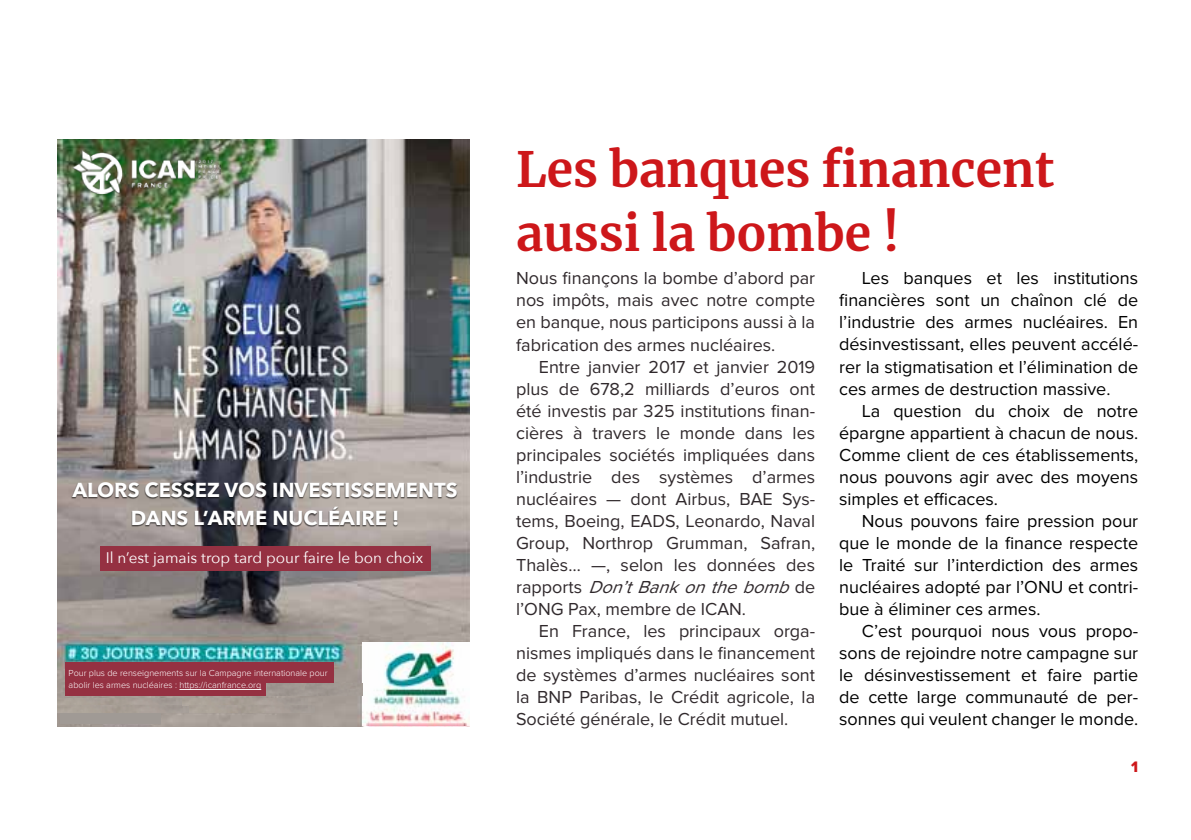
<style>
.page{position:relative;width:1191px;height:840px;background:#fff}
.page>*{position:absolute;margin:0;border:0;box-sizing:border-box;transform-origin:0 0}
.t1{font:700 48px/64px "Merriweather";color:#cd171a}
.t2{font:700 20.2px/27.8px "Avenir Next";color:#fff;text-align:center}
.t3{font:18px/22px "Proxima Nova";color:#30292c;text-align:justify}
.t4{font:18px/22px "Proxima Nova";color:#000;text-align:justify}
.t5{font:15.8px "Proxima Nova Extrabld";color:#cd171a}
.t6{font:15.4px "Avenir Next";color:#fff}
.t7{font:300 9px/12.2px "Proxima Nova";color:#fff}
.s1{font-style:italic}
</style>
<div class="page">
<img style="left:58px;top:140px;width:411px;height:586px">
<div style="left:100px;top:546px;width:330px;height:24px;background:#953142"></div>
<img style="left:362px;top:641px;width:107px;height:84px">
<div style="left:60px;top:712px;width:100px;height:11px;background:#a09a95"></div>
<img style="left:64px;top:474px;width:402px;height:65px">
<div style="left:65px;top:662px;width:269px;height:21px;background:#953142"></div>
<img style="left:72px;top:150px;width:148px;height:44px">
<img style="left:265px;top:683px;width:41px;height:12px">
<img style="left:306px;top:683px;width:56px;height:12px">
<img style="left:58px;top:698px;width:124px;height:14px">
<img style="left:65px;top:705px;width:249px;height:7px">
<img style="left:182px;top:698px;width:125px;height:7px">
<div style="left:65px;top:680px;width:200px;height:15px;background:#953142"></div>
<hr style="left:179px;top:688px;width:82px;height:1px;background:#fff">
<p class="t2" style="left:72px;top:475px;width:387px">ALORS CESSEZ VOS INVESTISSEMENTS<br>DANS L’ARME NUCLÉAIRE !</p>
<p class="t6" style="left:106px;top:544px;width:319px">Il n’est jamais trop tard pour faire le bon choix</p>
<p class="t7" style="left:69px;top:666px;width:260px">Pour plus de renseignements sur la Campagne internationale pour abolir les armes nucléaires : https://icanfrance.org</p>
<h1 class="t1" style="left:516px;top:136px;width:540px">Les banques financent aussi la bombe !</h1>
<p class="t3" style="left:516px;top:267px;width:300px">Nous finançons la bombe d’abord par nos impôts, mais avec notre compte en banque, nous participons aussi à la fabrication des armes nucléaires.</p>
<p class="t3" style="left:516px;top:355px;width:301px;text-indent:23px">Entre janvier 2017 et janvier 2019 plus de 678,2 milliards d’euros ont été investis par 325 institutions finan&shy;cières à travers le monde dans les principales sociétés impliquées dans l’industrie des systèmes d’armes nucléaires — dont Airbus, BAE Sys&shy;tems, Boeing, EADS, Leonardo, Naval Group, Northrop Grumman, Safran, Thalès… —, selon les données des r a p p o r t s <span class="s1">Don’tBankonthebomb</span>d e l’ONG Pax, membre de ICAN.</p>
<p class="t3" style="left:516px;top:619px;width:300px;text-indent:23px">En France, les principaux orga&shy;nismes impliqués dans le financement de systèmes d’armes nucléaires sont la BNP Paribas, le Crédit agricole, la Société générale, le Crédit mutuel.</p>
<p class="t4" style="left:839px;top:267px;width:300px;text-indent:23px">Les banques et les institutions financières sont un chaînon clé de l’industrie des armes nucléaires. En désinvestissant, elles peuvent accélé&shy;rer la stigmatisation et l’élimination de ces armes de destruction massive.</p>
<p class="t4" style="left:839px;top:399px;width:300px;text-indent:23px">La question du choix de notre épargne appartient à chacun de nous.<br>Comme client de ces établissements, nous pouvons agir avec des moyens simples et efficaces.</p>
<p class="t4" style="left:839px;top:509px;width:300px;text-indent:23px">Nous pouvons faire pression pour que le monde de la finance respecte le Traité sur l’interdiction des armes nucléaires adopté par l’ONU et contri&shy;bue à éliminer ces armes.</p>
<p class="t4" style="left:839px;top:619px;width:300px;text-indent:23px">C’est pourquoi nous vous propo&shy;sons de rejoindre notre campagne sur le désinvestissement et faire partie de cette large communauté de per&shy;sonnes qui veulent changer le monde.</p>
<p class="t5" style="left:1131px;top:757px;width:9px">1</p>
</div>
